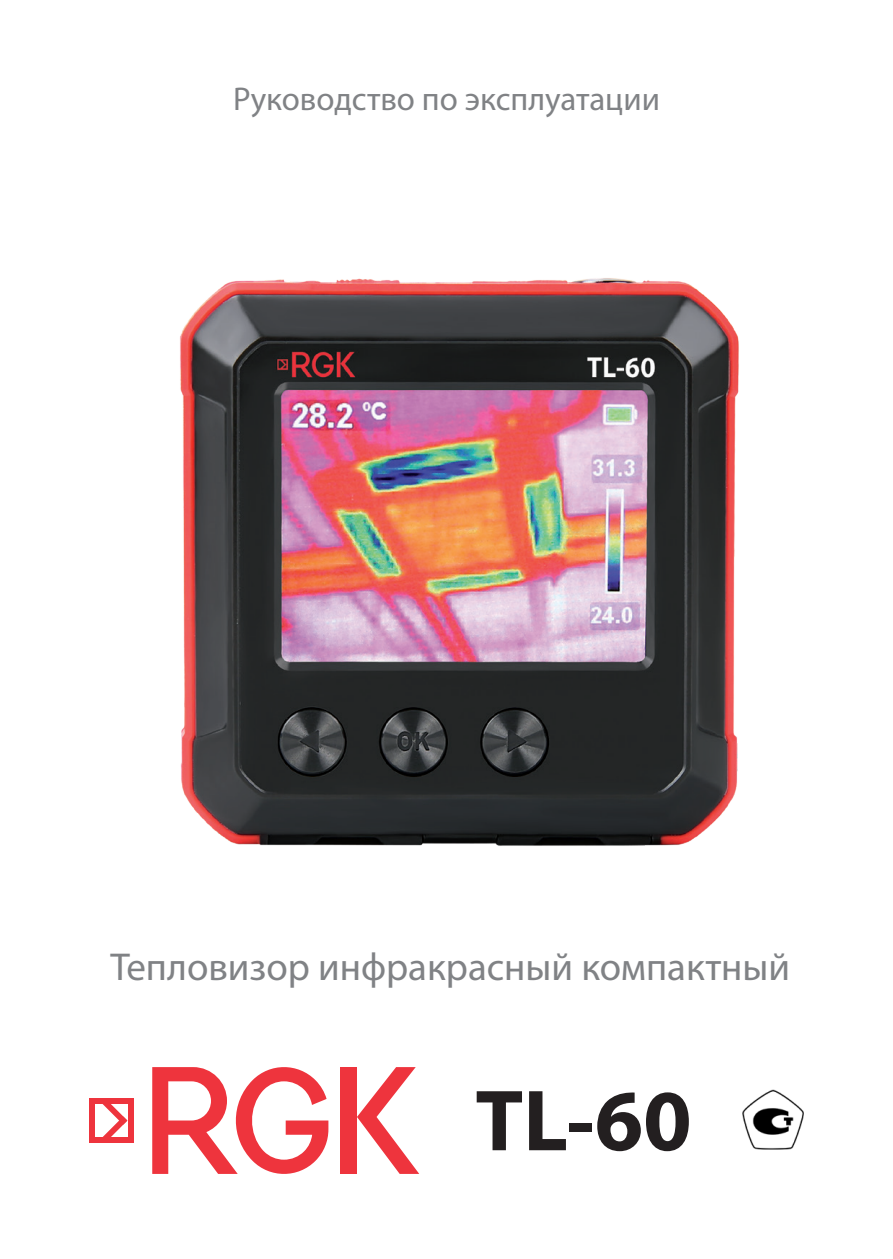
<style>
.page{position:relative;width:893px;height:1259px;background:#fff}
.page>*{position:absolute;margin:0;border:0;box-sizing:border-box;transform-origin:0 0}
.t1{font:700 87.6px "Myriad Pro";color:#231f20}
.Стиль_абзаца_1{font:39px "Myriad Pro";color:#808285}
.Стиль_абзаца_1-2{font:33px "Myriad Pro";color:#808285}
</style>
<div class="page">
<img style="left:180px;top:278px;width:559px;height:568px">
<div style="left:341px;top:1067px;width:16px;height:107px;background:#ee343d"></div>
<svg style="left:357px;top:1067px;width:62px;height:107px"></svg>
<svg style="left:152px;top:1067px;width:176px;height:107px"></svg>
<div style="left:89px;top:1098px;width:45px;height:6px;background:#ee343d"></div>
<div style="left:89px;top:1137px;width:45px;height:5px;background:#ee343d"></div>
<div style="left:89px;top:1098px;width:6px;height:44px;background:#ee343d"></div>
<div style="left:128px;top:1098px;width:6px;height:44px;background:#ee343d"></div>
<svg style="left:102px;top:1104px;width:25px;height:33px"></svg>
<img style="left:742px;top:1089px;width:62px;height:60px">
<p class="Стиль_абзаца_1-2" style="left:233px;top:78px;width:428px">Руководство по эксплуатации</p>
<p class="Стиль_абзаца_1" style="left:111px;top:942px;width:681px">Тепловизор инфракрасный компактный</p>
<p class="t1" style="left:475px;top:1063px;width:218px">TL-60</p>
</div>
